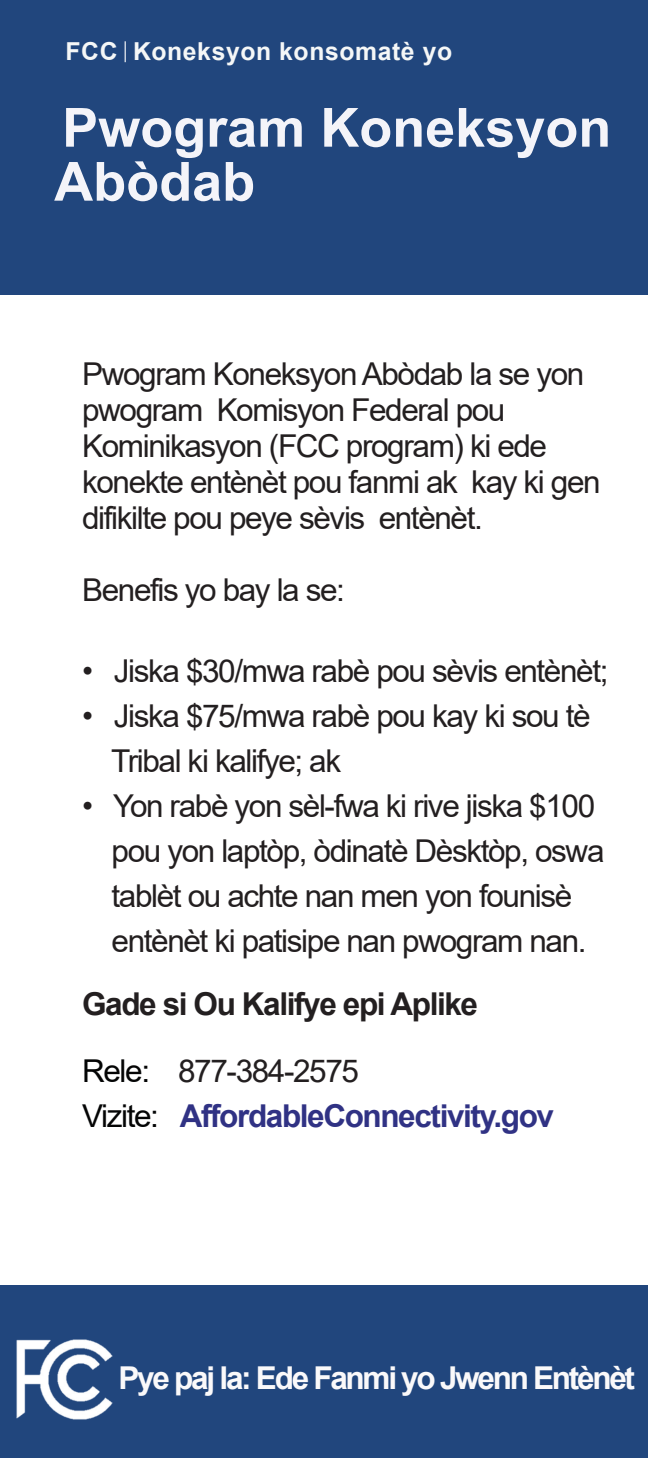
<style>
.page{position:relative;width:648px;height:1458px;background:#fff}
.page>*{position:absolute;margin:0;border:0;box-sizing:border-box;transform-origin:0 0}
.t1{font:700 54px/54px "Arial";color:#f4f4f9}
.t2{font:31.5px/36px "Arial";letter-spacing:-.045em;color:#231f20}
.t3{font:700 31.5px/67.5px "Arial";letter-spacing:-.045em;color:#231f20}
.t4{font:700 31.5px "Arial";letter-spacing:-.045em;color:#303284}
.t5{font:700 31.5px "Arial";letter-spacing:-.07em;color:#faf9fa}
.t6{font:700 24.75px "Arial";letter-spacing:.025em;color:#f5f7f7}
.s1{font-weight:400;color:#040505}
.s2{font-weight:400}
</style>
<div class="page">
<div style="left:0;top:1285px;width:648px;height:173px;background:#21467d"></div>
<img style="left:16px;top:1339px;width:25px;height:80px">
<img style="left:41px;top:1339px;width:72px;height:81px">
<div style="left:0;top:0;width:648px;height:295px;background:#21467d"></div>
<svg style="left:125px;top:41px;width:1px;height:21px"></svg>
<p class="t6" style="left:65px;top:34px;width:388px">FCC Koneksyon konsomatè yo</p>
<h1 class="t1" style="left:54px;top:101px;width:559px">Pwogram Koneksyon<br>Abòdab</h1>
<p class="t2" style="left:82px;top:355px;width:520px">Pwogram Koneksyon Abòdab la se yon pwogram Komisyon Federal pou Kominikasyon (FCC program) ki ede konekte entènèt pou fanmi ak kay ki gen difikilte pou peye sèvis entènèt.</p>
<p class="t2" style="left:82px;top:572px;width:264px">Benefis yo bay la se:</p>
<p class="t2" style="left:82px;top:653px;width:528px">• Jiska $30/mwa rabè pou sèvis entènèt;</p>
<p class="t2" style="left:111px;top:693px;width:481px;line-height:45px;text-indent:-29px">• Jiska $75/mwa rabè pou kay ki sou tè<br>Tribal ki kalifye; ak</p>
<p class="t2" style="left:112px;top:783px;width:494px;line-height:45px;text-indent:-29px">• Yon rabè yon sèl-fwa ki rive jiska $100 pou yon laptòp, òdinatè Dèsktòp, oswa tablèt ou achte nan men yon founisè entènèt ki patisipe nan pwogram nan.</p>
<p class="t3" style="left:82px;top:970px;width:397px">Gade si Ou Kalifye epi Aplike<br><span class="s1">Rele:</span> <span class="s2">877-384-2575</span></p>
<p class="t4" style="left:82px;top:1094px;width:473px"><span class="s1">Vizite:</span> AffordableConnectivity.gov</p>
<p class="t5" style="left:119px;top:1356px;width:518px">Pye paj la: Ede Fanmi yo Jwenn Entènèt</p>
</div>
